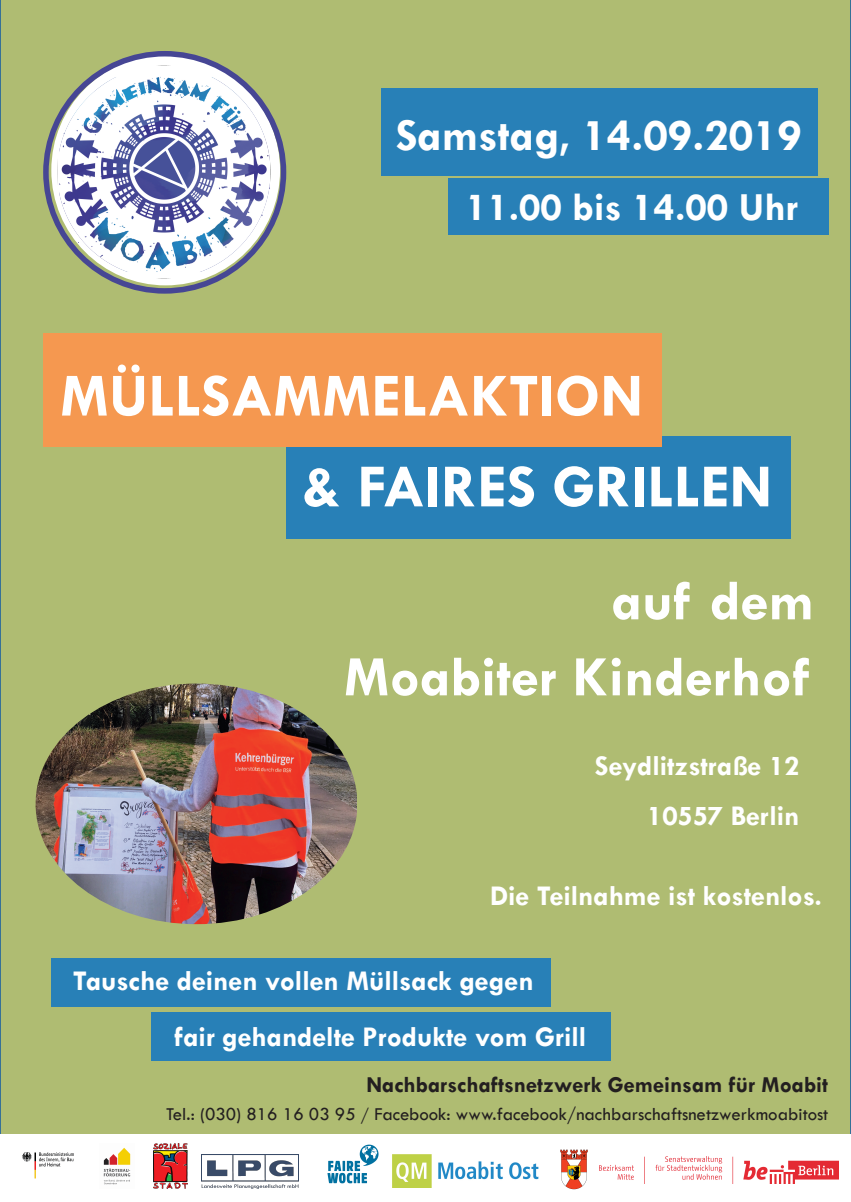
<style>
.page{position:relative;width:851px;height:1202px;background:#fff}
.page>*{position:absolute;margin:0;border:0;box-sizing:border-box;transform-origin:0 0}
.t1{font:700 61.8px "Tw Cen";color:#fff}
.t2{font:700 57.6px/76px "Tw Cen";color:#fff;text-align:right}
.t3{font:700 46px "Tw Cen";color:#fff}
.t4{font:700 40.2px "Tw Cen";color:#fff}
.t5{font:700 28.8px/50px "Tw Cen";color:#fff;text-align:right}
.t6{font:700 23px "Tw Cen";color:#231f20}
.t7{font:18.8px "Tw Cen";color:#231f20}
.s1{font-size:17.2px}
</style>
<div class="page">
<div style="left:0;top:0;width:850px;height:1134px;background:#afbc72"></div>
<img style="left:46px;top:54px;width:237px;height:237px;border-radius:50%">
<div style="left:43px;top:51px;width:243px;height:243px;border:6px solid #464694;border-radius:50%"></div>
<img style="left:22px;top:1152px;width:52px;height:27px">
<img style="left:560px;top:1149px;width:27px;height:41px">
<img style="left:392px;top:1155px;width:147px;height:32px">
<img style="left:202px;top:1155px;width:97px;height:33px">
<img style="left:154px;top:1144px;width:34px;height:44px">
<img style="left:599px;top:1156px;width:239px;height:28px">
<img style="left:103px;top:1147px;width:28px;height:38px">
<img style="left:327px;top:1144px;width:52px;height:40px">
<div style="left:285px;top:436px;width:505px;height:102px;background:#2880b7"></div>
<div style="left:381px;top:88px;width:437px;height:87px;background:#2880b7"></div>
<div style="left:43px;top:334px;width:618px;height:113px;background:#f59850"></div>
<img style="left:36px;top:683px;width:320px;height:241px;border-radius:50%">
<div style="left:151px;top:1012px;width:459px;height:48px;background:#2880b7"></div>
<div style="left:448px;top:178px;width:380px;height:57px;background:#2880b7"></div>
<div style="left:51px;top:958px;width:499px;height:48px;background:#2880b7"></div>
<h3 class="t3" style="left:395px;top:110px;width:407px">Samstag, 14.09.2019</h3>
<h3 class="t4" style="left:466px;top:186px;width:334px">11.00 bis 14.00 Uhr</h3>
<h1 class="t1" style="left:60px;top:363px;width:584px">MÜLLSAMMELAKTION</h1>
<h1 class="t1" style="left:301px;top:453px;width:472px">&amp; FAIRES GRILLEN</h1>
<h2 class="t2" style="left:344px;top:563px;width:471px">auf dem<br>Moabiter Kinderhof</h2>
<p class="t5" style="left:594px;top:741px;width:206px">Seydlitzstraße 12<br>10557 Berlin</p>
<p class="t5" style="left:490px;top:871px;width:333px">Die Teilnahme ist kostenlos.</p>
<p class="t5" style="left:73px;top:956px;width:462px">Tausche deinen vollen Müllsack gegen</p>
<p class="t5" style="left:174px;top:1012px;width:413px">fair gehandelte Produkte vom Grill</p>
<p class="t6" style="left:366px;top:1072px;width:463px">Nachbarschaftsnetzwerk Gemeinsam für Moabit</p>
<p class="t7" style="left:166px;top:1104px;width:663px">Tel.: (030) 816 16 03 95 <span class="s1">/</span> Facebook: www.facebook/nachbarschaftsnetzwerkmoabitost</p>
</div>
